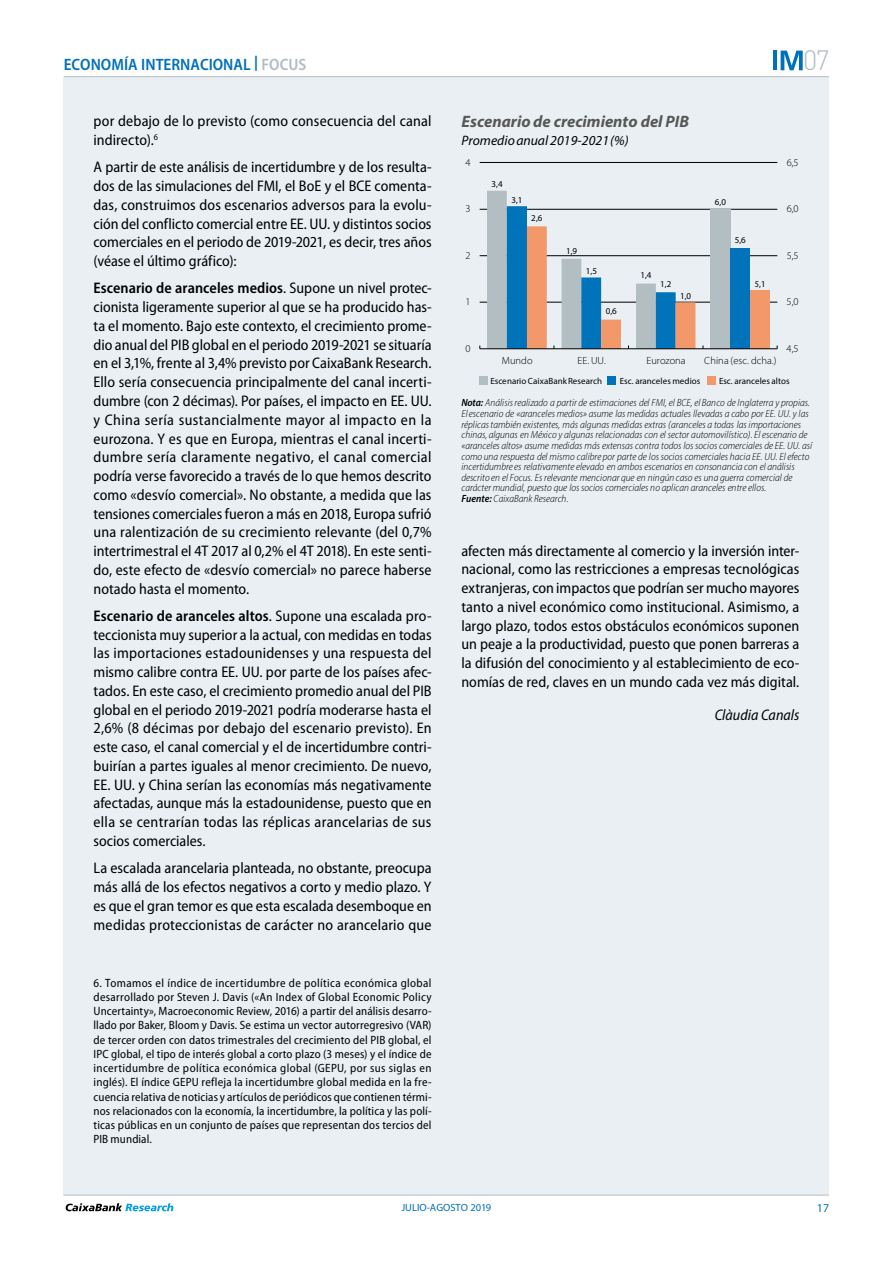
<style>
.page{position:relative;width:893px;height:1263px;background:#fff}
.page>*{position:absolute;margin:0;border:0;box-sizing:border-box;transform-origin:0 0}
.t1{font:300 27.6px "DIN Pro";color:#b2bdc2}
.t2{font:italic 700 16.5px "Myriad Pro";color:#575756}
.t3{font:600 semi-condensed 16.5px "Myriad Pro";color:#0070ba}
.t4{font:semi-condensed 15.3px/18.8px "Myriad Pro";letter-spacing:.005em;color:#000;text-align:justify}
.t5{font:italic semi-condensed 15.3px "Myriad Pro";color:#000}
.t6{font:italic 13.65px "Myriad Pro";letter-spacing:.005em;color:#000}
.t7{font:semi-condensed 12px/14.2px "Myriad Pro";letter-spacing:.015em;color:#000;text-align:justify}
.t8{font:12px "Myriad Pro";color:#0070ba}
.t9{font:italic 300 semi-condensed 10.5px/10.6px "Myriad Pro";letter-spacing:-.005em;color:#000}
.t10{font:300 10.5px "Myriad Pro";letter-spacing:.01em;color:#000}
.t11{font:10.5px "Myriad Pro";color:#0070ba}
.t12{font:9px "Myriad Pro";letter-spacing:.005em;color:#000}
.t13{font:semi-condensed 9px "Myriad Pro";color:#000}
.s1{color:#b2bdc2}
.s2{font-weight:600}
</style>
<div class="page">
<div style="left:64px;top:77px;width:765px;height:1118px;background:#e9eff3"></div>
<hr style="left:64px;top:76px;width:765px;height:1px;background:#b2bdc2">
<hr style="left:63px;top:1195px;width:766px;height:1px;background:#b2bdc2">
<svg style="left:66px;top:1203px;width:107px;height:8px"></svg>
<svg style="left:781px;top:51px;width:22px;height:19px"></svg>
<hr style="left:773px;top:51px;width:4px;height:19px;background:#0070ba">
<hr style="left:480px;top:209px;width:297px;height:1px;background:#000">
<hr style="left:480px;top:302px;width:297px;height:1px;background:#000">
<hr style="left:480px;top:255px;width:297px;height:1px;background:#000">
<hr style="left:480px;top:162px;width:297px;height:1px;background:#000">
<div style="left:710px;top:209px;width:21px;height:140px;background:#b2bec2"></div>
<div style="left:730px;top:248px;width:20px;height:101px;background:#0073bb"></div>
<div style="left:750px;top:290px;width:20px;height:59px;background:#f3986b"></div>
<hr style="left:480px;top:348px;width:297px;height:1px;background:#000">
<svg style="left:487px;top:191px;width:208px;height:158px"></svg>
<div style="left:479px;top:376px;width:9px;height:9px;background:#b2bec2"></div>
<div style="left:608px;top:376px;width:8px;height:9px;background:#0073bb"></div>
<div style="left:707px;top:376px;width:9px;height:9px;background:#f3986b"></div>
<p class="t3" style="left:64px;top:54px;width:244px">ECONOMÍA INTERNACIONAL <sup>|</sup> <span class="s1">FOCUS</span></p>
<p class="t4" style="left:94px;top:112px;width:340px">por debajo de lo previsto (como consecuencia del canal indirecto).<sup>6</sup></p>
<p class="t4" style="left:94px;top:158px;width:340px">A partir de este análisis de incertidumbre y de los resulta&shy;dos de las simulaciones del FMI, el BoE y el BCE comenta&shy;das, construimos dos escenarios adversos para la evolu&shy;ción del conflicto comercial entre EE. UU. y distintos socios comerciales en el periodo de 2019-2021, es decir, tres años (véase el último gráfico):</p>
<p class="t4" style="left:94px;top:279px;width:340px"><span class="s2">Escenario de aranceles medios</span>. Supone un nivel protec&shy;cionista ligeramente superior al que se ha producido has&shy;ta el momento. Bajo este contexto, el crecimiento prome&shy;dio anual del PIB global en el periodo 2019-2021 se situaría en el 3,1%, frente al 3,4% previsto por CaixaBank Research.<br>Ello sería consecuencia principalmente del canal incerti&shy;dumbre (con 2 décimas). Por países, el impacto en EE. UU. y China sería sustancialmente mayor al impacto en la eurozona. Y es que en Europa, mientras el canal incerti&shy;dumbre sería claramente negativo, el canal comercial podría verse favorecido a través de lo que hemos descrito como «desvío comercial». No obstante, a medida que las tensiones comerciales fueron a más en 2018, Europa sufrió una ralentización de su crecimiento relevante (del 0,7% intertrimestral el 4T 2017 al 0,2% el 4T 2018). En este senti&shy;do, este efecto de «desvío comercial» no parece haberse notado hasta el momento.</p>
<p class="t4" style="left:94px;top:607px;width:340px"><span class="s2">Escenario de aranceles altos</span>. Supone una escalada pro&shy;teccionista muy superior a la actual, con medidas en todas las importaciones estadounidenses y una respuesta del mismo calibre contra EE. UU. por parte de los países afec&shy;tados. En este caso, el crecimiento promedio anual del PIB global en el periodo 2019-2021 podría moderarse hasta el 2,6% (8 décimas por debajo del escenario previsto). En este caso, el canal comercial y el de incertidumbre contri&shy;buirían a partes iguales al menor crecimiento. De nuevo, EE. UU. y China serían las economías más negativamente afectadas, aunque más la estadounidense, puesto que en ella se centrarían todas las réplicas arancelarias de sus socios comerciales.</p>
<p class="t4" style="left:94px;top:859px;width:340px">La escalada arancelaria planteada, no obstante, preocupa más allá de los efectos negativos a corto y medio plazo. Y es que el gran temor es que esta escalada desemboque en medidas proteccionistas de carácter no arancelario que</p>
<p class="t7" style="left:94px;top:976px;width:340px">6. Tomamos el índice de incertidumbre de política económica global desarrollado por Steven J. Davis («An Index of Global Economic Policy Uncertainty», Macroeconomic Review, 2016) a partir del análisis desarro&shy;llado por Baker, Bloom y Davis. Se estima un vector autorregresivo (VAR) de tercer orden con datos trimestrales del crecimiento del PIB global, el IPC global, el tipo de interés global a corto plazo (3 meses) y el índice de incertidumbre de política económica global (GEPU, por sus siglas en inglés). El índice GEPU refleja la incertidumbre global medida en la fre&shy;cuencia relativa de noticias y artículos de periódicos que contienen térmi&shy;nos relacionados con la economía, la incertidumbre, la política y las polí&shy;ticas públicas en un conjunto de países que representan dos tercios del PIB mundial.</p>
<h1 class="t1" style="left:803px;top:39px;width:28px">07</h1>
<p class="t2" style="left:462px;top:111px;width:229px">Escenario de crecimiento del PIB</p>
<p class="t6" style="left:462px;top:132px;width:168px">Promedioanual 2019-2021(%)</p>
<p class="t10" style="left:466px;top:156px;width:7px">4</p>
<p class="t10" style="left:466px;top:203px;width:7px">3</p>
<p class="t10" style="left:466px;top:250px;width:7px">2</p>
<p class="t10" style="left:466px;top:296px;width:7px">1</p>
<p class="t12" style="left:492px;top:179px;width:13px">3,4</p>
<p class="t12" style="left:511px;top:194px;width:13px">3,1</p>
<p class="t12" style="left:531px;top:212px;width:13px">2,6</p>
<p class="t12" style="left:566px;top:245px;width:13px">1,9</p>
<p class="t12" style="left:586px;top:266px;width:13px">1,5</p>
<p class="t12" style="left:606px;top:306px;width:13px">0,6</p>
<p class="t12" style="left:640px;top:270px;width:13px">1,4</p>
<p class="t12" style="left:660px;top:278px;width:13px">1,2</p>
<p class="t12" style="left:680px;top:290px;width:13px">1,0</p>
<p class="t12" style="left:715px;top:196px;width:13px">6,0</p>
<p class="t12" style="left:735px;top:234px;width:13px">5,6</p>
<p class="t13" style="left:755px;top:279px;width:12px">5,1</p>
<p class="t10" style="left:787px;top:156px;width:13px">6,5</p>
<p class="t10" style="left:787px;top:203px;width:13px">6,0</p>
<p class="t10" style="left:787px;top:250px;width:13px">5,5</p>
<p class="t10" style="left:787px;top:296px;width:13px">5,0</p>
<p class="t10" style="left:466px;top:343px;width:7px">0</p>
<p class="t10" style="left:502px;top:355px;width:32px">Mundo</p>
<p class="t10" style="left:577px;top:355px;width:30px">EE. UU.</p>
<p class="t10" style="left:646px;top:355px;width:41px">Eurozona</p>
<p class="t10" style="left:704px;top:355px;width:74px">China (esc. dcha.)</p>
<p class="t10" style="left:787px;top:343px;width:13px">4,5</p>
<p class="t12" style="left:490px;top:375px;width:113px">Escenario CaixaBankResearch</p>
<p class="t12" style="left:620px;top:375px;width:82px">Esc. aranceles medios</p>
<p class="t12" style="left:719px;top:375px;width:72px">Esc. aranceles altos</p>
<p class="t9" style="left:461px;top:397px;width:352px"><span class="s2">Nota:</span> Análisisrealizado a partir de estimaciones del FMI, el BCE, el Banco de Inglaterra y propias.<br>Elescenario de «aranceles medios» asume las medidas actuales llevadas a cabo por EE. UU. y las réplicastambién existentes, más algunas medidas extras (aranceles a todas las importaciones chinas, algunas en México y algunas relacionadas con el sector automovilístico). Elescenario de «aranceles altos» asume medidas más extensas contra todos los socios comerciales de EE. UU. así como una respuesta del mismo calibre por parte de los socios comerciales hacia EE. UU. Elefecto incertidumbrees relativamente elevado en ambos escenarios en consonancia con el análisis descrito en el Focus. Es relevante mencionar que en ningún caso es una guerra comercial de carácter mundial, puesto que los socios comerciales no aplican aranceles entre ellos.<br><span class="s2">Fuente:</span> CaixaBank Research.</p>
<p class="t4" style="left:461px;top:541px;width:340px">afecten más directamente al comercio y la inversión inter&shy;nacional, como las restricciones a empresas tecnológicas extranjeras, con impactos que podrían ser mucho mayores tanto a nivel económico como institucional. Asimismo, a largo plazo, todos estos obstáculos económicos suponen un peaje a la productividad, puesto que ponen barreras a la difusión del conocimiento y al establecimiento de eco&shy;nomías de red, claves en un mundo cada vez más digital.</p>
<p class="t5" style="left:715px;top:707px;width:86px">Clàudia Canals</p>
<p class="t11" style="left:401px;top:1202px;width:91px">JULIO-AGOSTO 2019</p>
<p class="t8" style="left:817px;top:1202px;width:14px">17</p>
</div>
